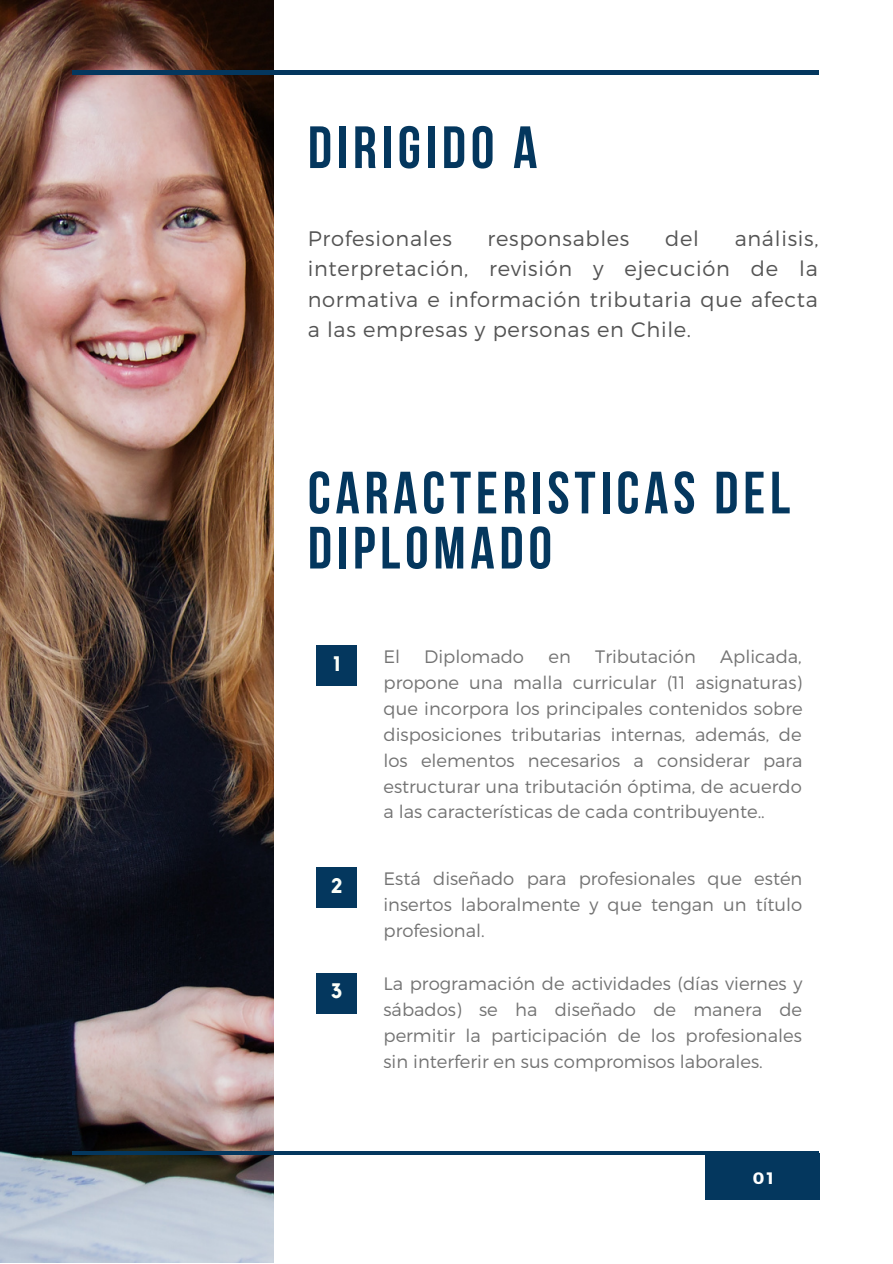
<style>
.page{position:relative;width:893px;height:1264px;background:#fff}
.page>*{position:absolute;margin:0;border:0;box-sizing:border-box;transform-origin:0 0}
.t1{font:700 59.55px/55.1px "Bebas Neue";letter-spacing:.08em;color:#04375e}
.t2{font:300 21px/30.3px "Montserrat";letter-spacing:.035em;color:#545454;text-align:justify}
.t3{font:700 21px "Kollektif";color:#fcfff9}
.t4{font:300 18px/25.8px "Montserrat";color:#737373;text-align:justify}
.t5{font:700 16.5px "Montserrat";color:#fff}
</style>
<div class="page">
<img style="left:0;top:0;width:273px;height:1262px">
<hr style="left:72px;top:71px;width:747px;height:3px;background:#04375e">
<div style="left:704px;top:1153px;width:115px;height:46px;background:#04375e"></div>
<hr style="left:72px;top:1151px;width:747px;height:3px;background:#04375e">
<div style="left:316px;top:645px;width:41px;height:40px;background:#04375e"></div>
<div style="left:316px;top:866px;width:41px;height:41px;background:#04375e"></div>
<div style="left:316px;top:973px;width:41px;height:40px;background:#04375e"></div>
<h1 class="t1" style="left:308px;top:126px;width:231px">DIRIGIDO A</h1>
<p class="t2" style="left:308px;top:222px;width:512px;text-indent:427px">análisis, interpretación, revisión y ejecución de la normativa e información tributaria que afecta a las empresas y personas en Chile.</p>
<p class="t2" style="left:308px;top:222px;width:146px">Profesionales</p>
<p class="t2" style="left:487px;top:222px;width:143px">responsables</p>
<p class="t2" style="left:665px;top:222px;width:35px">del</p>
<h1 class="t1" style="left:308px;top:471px;width:484px">CARACTERISTICAS DEL<br>DIPLOMADO</h1>
<p class="t3" style="left:333px;top:654px;width:9px">1</p>
<p class="t3" style="left:331px;top:876px;width:13px">2</p>
<p class="t3" style="left:331px;top:981px;width:13px">3</p>
<p class="t4" style="left:383px;top:643px;width:18px">El</p>
<p class="t4" style="left:424px;top:643px;width:101px">Diplomado</p>
<p class="t4" style="left:548px;top:643px;width:24px">en</p>
<p class="t4" style="left:595px;top:643px;width:102px">Tributación</p>
<p class="t4" style="left:383px;top:643px;width:420px;text-indent:337px">Aplicada, propone una malla curricular (11 asignaturas) que incorpora los principales contenidos sobre disposiciones tributarias internas, además, de los elementos necesarios a considerar para estructurar una tributación óptima, de acuerdo a las características de cada contribuyente..</p>
<p class="t4" style="left:383px;top:865px;width:420px">Está diseñado para profesionales que estén insertos laboralmente y que tengan un título profesional.</p>
<p class="t4" style="left:383px;top:969px;width:420px">La programación de actividades (días viernes y sábados) se ha diseñado de manera de permitir la participación de los profesionales sin interferir en sus compromisos laborales.</p>
<p class="t5" style="left:752px;top:1167px;width:22px">01</p>
</div>
